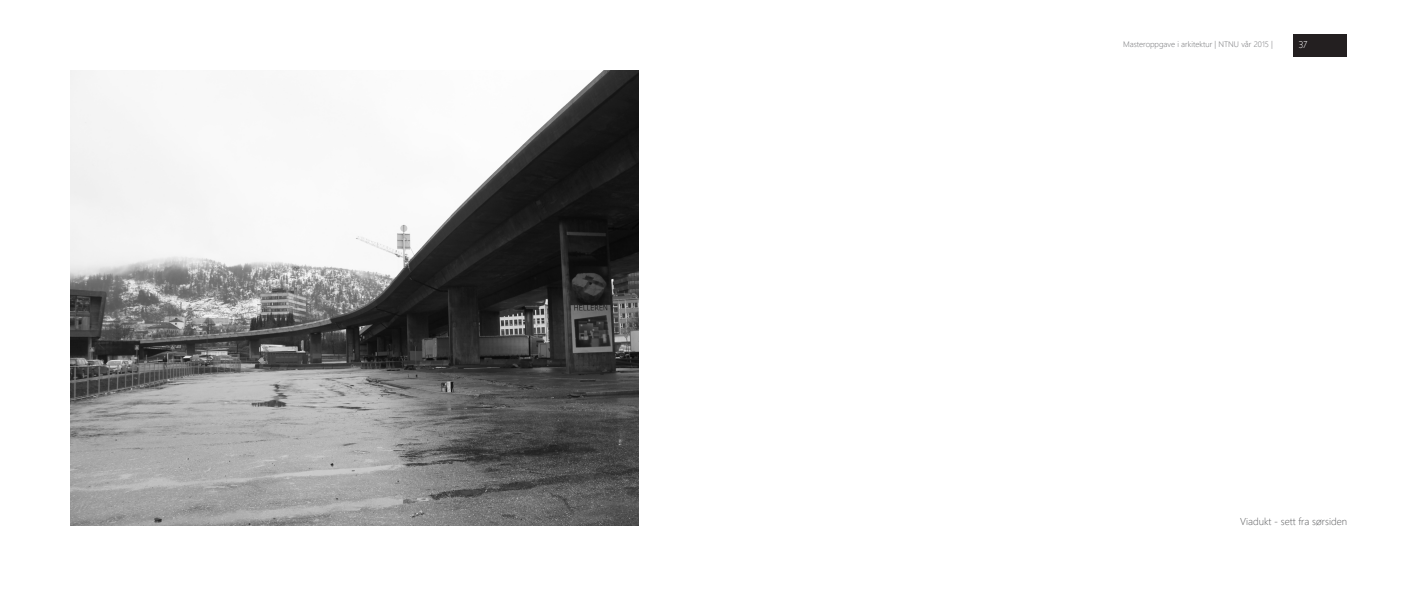
<style>
.page{position:relative;width:1418px;height:596px;background:#fff}
.page>*{position:absolute;margin:0;border:0;box-sizing:border-box;transform-origin:0 0}
.t1{font:300 10px "Segoe UI";color:#57585a}
.t2{font:10px "Cicle Fina";color:#fff}
.t3{font:300 8px "Segoe UI";color:#6c6d70}
</style>
<div class="page">
<div style="left:1293px;top:34px;width:53px;height:23px;background:#231f20"></div>
<img style="left:71px;top:71px;width:567px;height:453px">
<p class="t3" style="left:1123px;top:38px;width:151px">Masteroppgave i arkitektur | NTNU vår 2015 |</p>
<p class="t2" style="left:1298px;top:39px;width:10px">37</p>
<p class="t1" style="left:1239px;top:513px;width:109px">Viadukt - sett fra sørsiden</p>
</div>
